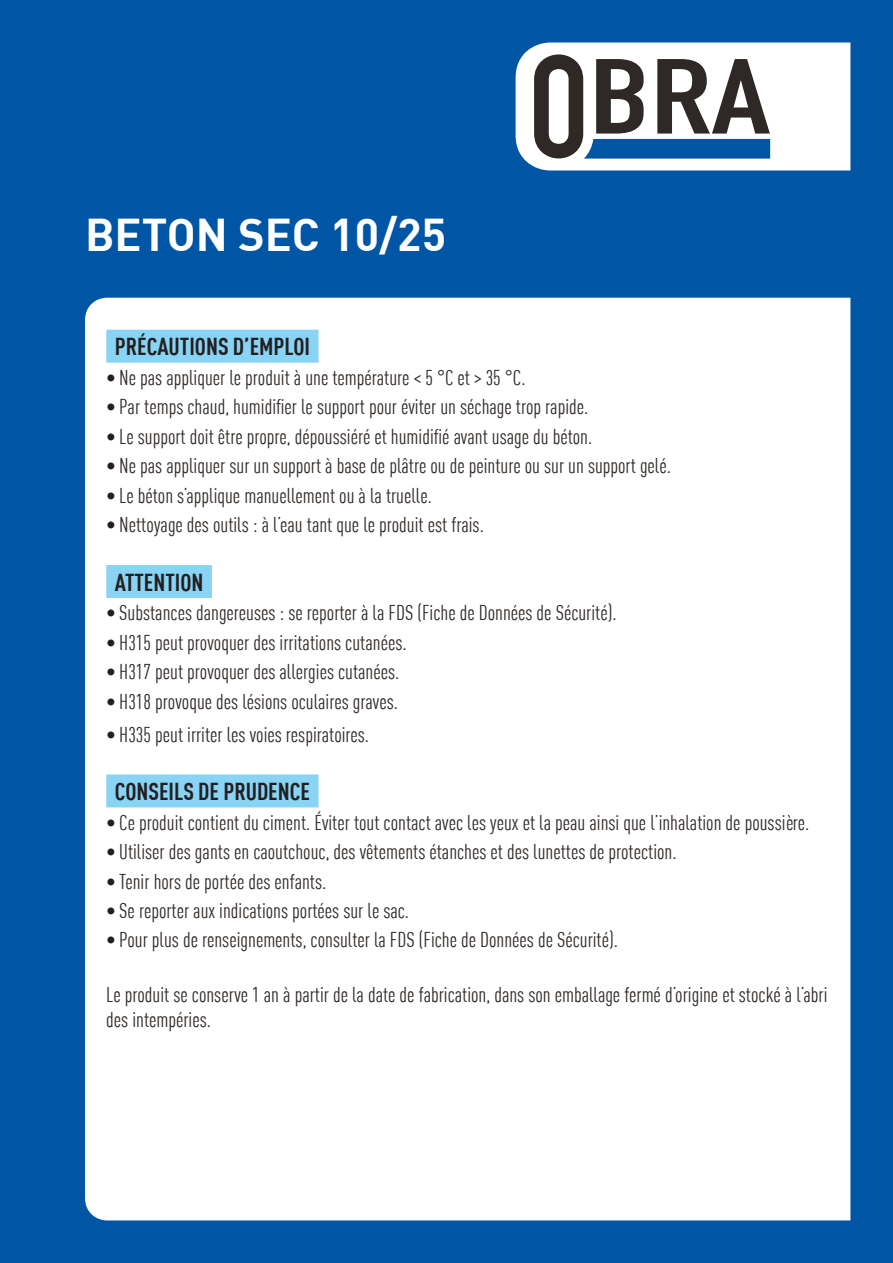
<style>
.page{position:relative;width:893px;height:1263px;background:#0155a5}
.page>*{position:absolute;margin:0;border:0;box-sizing:border-box;transform-origin:0 0}
.t1{font:700 45px "DIN";color:#fff}
.t2{font:700 24px "DIN Cond";color:#231f20}
.t3{font:21px/25.2px "DIN Cond";color:#2e2926}
.s1{color:#231f20}
</style>
<div class="page">
<div style="left:85px;top:298px;width:765px;height:922px;background:#fff"></div>
<svg style="left:516px;top:43px;width:334px;height:127px;background:#b4bbc2"></svg>
<div style="left:106px;top:330px;width:213px;height:33px;background:#89d3f4"></div>
<div style="left:106px;top:565px;width:106px;height:33px;background:#89d3f4"></div>
<div style="left:106px;top:774px;width:213px;height:33px;background:#89d3f4"></div>
<p class="t1" style="left:85px;top:205px;width:363px">BETON SEC 10/25</p>
<p class="t2" style="left:115px;top:332px;width:197px">PRÉCAUTIONS D’EMPLOI</p>
<p class="t3" style="left:106px;top:365px;width:421px"><span class="s1">•</span> Ne pas appliquer le produit à une température &lt; 5 °C et &gt; 35 °C.</p>
<p class="t3" style="left:106px;top:394px;width:483px"><span class="s1">•</span> Par temps chaud, humidifier le support pour éviter un séchage trop rapide.</p>
<p class="t3" style="left:106px;top:424px;width:487px"><span class="s1">•</span> Le support doit être propre, dépoussiéré et humidifié avant usage du béton.</p>
<p class="t3" style="left:106px;top:453px;width:566px"><span class="s1">•</span> Ne pas appliquer sur un support à base de plâtre ou de peinture ou sur un support gelé.</p>
<p class="t3" style="left:106px;top:482px;width:327px"><span class="s1">•</span> Le béton s’applique manuellement ou à la truelle.</p>
<p class="t3" style="left:106px;top:512px;width:379px"><span class="s1">•</span> Nettoyage des outils : à l’eau tant que le produit est frais.</p>
<p class="t2" style="left:115px;top:568px;width:90px">ATTENTION</p>
<p class="t3" style="left:106px;top:600px;width:512px"><span class="s1">•</span> Substances dangereuses : se reporter à la FDS (Fiche de Données de Sécurité).</p>
<p class="t3" style="left:106px;top:629px;width:302px"><span class="s1">•</span> H315 peut provoquer des irritations cutanées.</p>
<p class="t3" style="left:106px;top:659px;width:295px"><span class="s1">•</span> H317 peut provoquer des allergies cutanées.</p>
<p class="t3" style="left:106px;top:688px;width:293px"><span class="s1">•</span> H318 provoque des lésions oculaires graves.</p>
<p class="t3" style="left:106px;top:721px;width:264px"><span class="s1">•</span> H335 peut irriter les voies respiratoires.</p>
<p class="t2" style="left:115px;top:777px;width:197px">CONSEILS DE PRUDENCE</p>
<p class="t3" style="left:106px;top:809px;width:705px"><span class="s1">•</span> Ce produit contient du ciment. Éviter tout contact avec les yeux et la peau ainsi que l’inhalation de poussière.</p>
<p class="t3" style="left:106px;top:839px;width:572px"><span class="s1">•</span> Utiliser des gants en caoutchouc, des vêtements étanches et des lunettes de protection.</p>
<p class="t3" style="left:106px;top:868px;width:221px"><span class="s1">•</span> Tenir hors de portée des enfants.</p>
<p class="t3" style="left:106px;top:898px;width:304px"><span class="s1">•</span> Se reporter aux indications portées sur le sac.</p>
<p class="t3" style="left:106px;top:927px;width:513px"><span class="s1">•</span> Pour plus de renseignements, consulter la FDS (Fiche de Données de Sécurité).</p>
<p class="t3" style="left:106px;top:982px;width:723px">Le produit se conserve 1 an à partir de la date de fabrication, dans son emballage fermé d’origine et stocké à l’abri des intempéries.</p>
</div>
